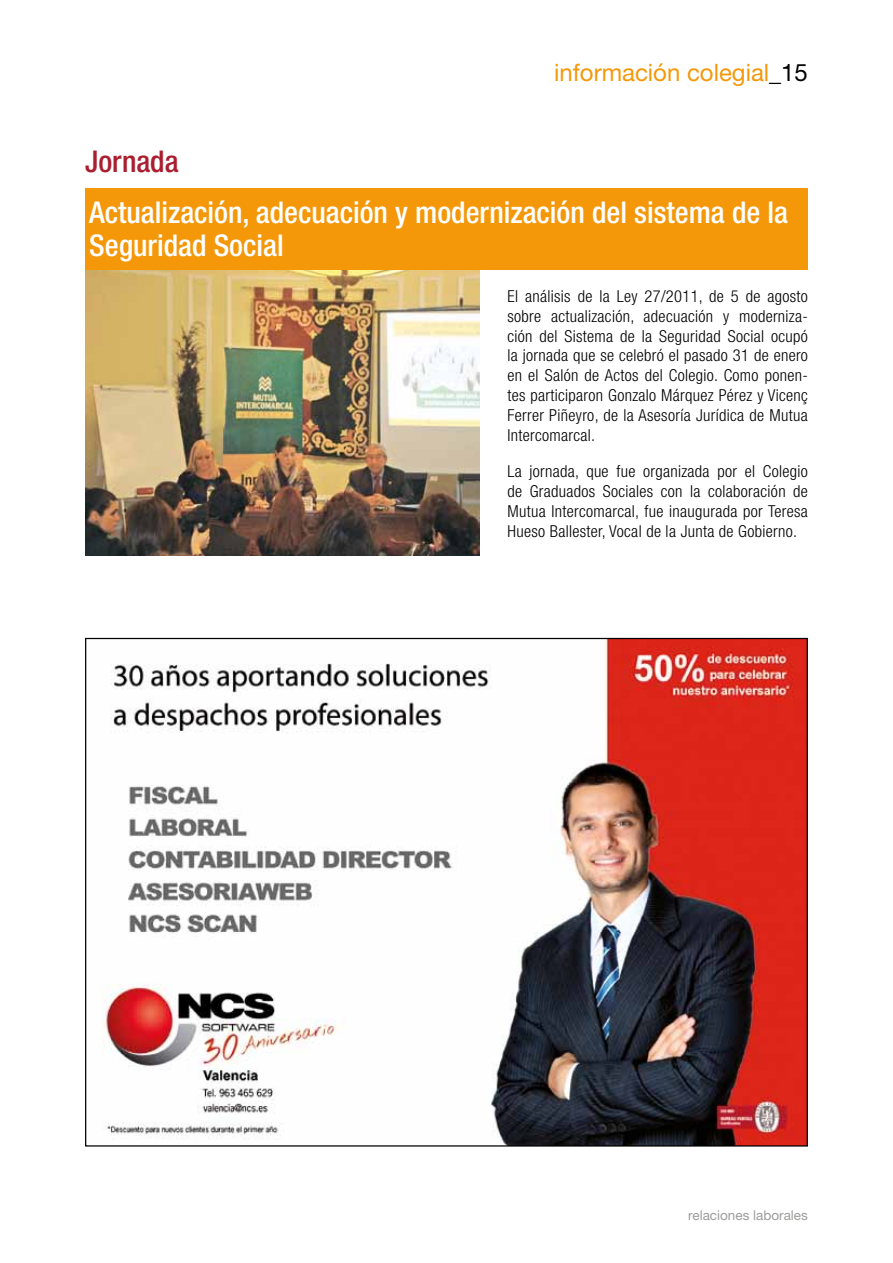
<style>
.page{position:relative;width:893px;height:1263px;background:#fff}
.page>*{position:absolute;margin:0;border:0;box-sizing:border-box;transform-origin:0 0}
.t1{font:500 condensed 30px/33px "Helvetica Neue LT Std";color:#fff}
.t2{font:500 condensed 30px "Helvetica Neue LT Std";color:#aa1e2f}
.t3{font:24px "Helvetica Neue LT Std";color:#f4980a}
.t4{font:300 condensed 16.5px/19.8px "Helvetica Neue LT Std";letter-spacing:.02em;color:#000;text-align:justify}
.t5{font:13.5px "Helvetica Neue LT Std";color:#9d9d9c}
.s1{color:#000}
</style>
<div class="page">
<img style="left:85px;top:269px;width:394px;height:286px">
<div style="left:85px;top:188px;width:723px;height:81px;background:#f4980a"></div>
<img style="left:103px;top:640px;width:703px;height:504px">
<h1 class="t2" style="left:85px;top:143px;width:95px">Jornada</h1>
<h2 class="t3" style="left:554px;top:58px;width:255px">información colegial<span class="s1">_15</span></h2>
<h1 class="t1" style="left:89px;top:195px;width:700px">Actualización, adecuación y modernización del sistema de la<br>Seguridad Social</h1>
<p class="t4" style="left:507px;top:286px;width:302px">El análisis de la Ley 27/2011, de 5 de agosto sobre actualización, adecuación y moderniza&shy;ción del Sistema de la Seguridad Social ocupó la jornada que se celebró el pasado 31 de enero en el Salón de Actos del Colegio. Como ponen&shy;tes participaron Gonzalo Márquez Pérez y Vicenç Ferrer Piñeyro, de la Asesoría Jurídica de Mutua Intercomarcal.</p>
<p class="t4" style="left:507px;top:462px;width:302px">La jornada, que fue organizada por el Colegio de Graduados Sociales con la colaboración de Mutua Intercomarcal, fue inaugurada por Teresa Hueso Ballester, Vocal de la Junta de Gobierno.</p>
<p class="t5" style="left:688px;top:1207px;width:121px">relaciones laborales</p>
</div>
